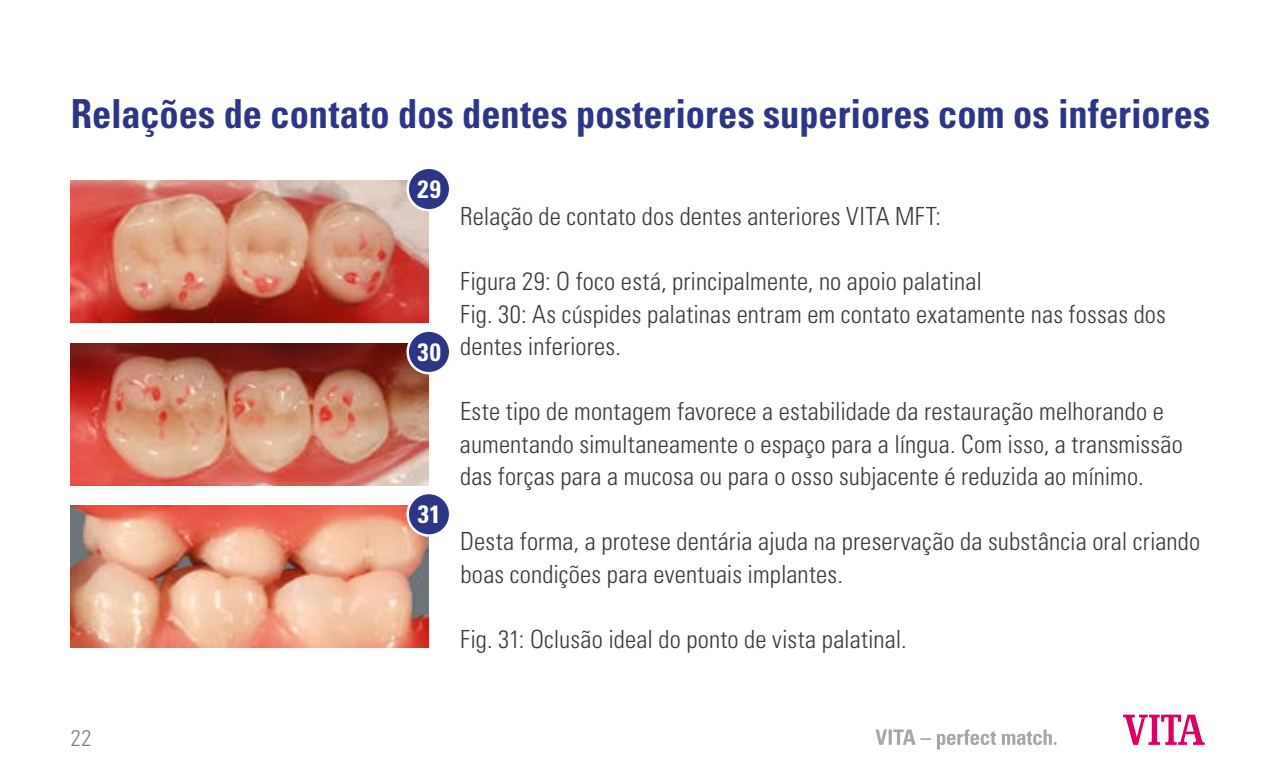
<style>
.page{position:relative;width:1276px;height:780px;background:#fff}
.page>*{position:absolute;margin:0;border:0;box-sizing:border-box;transform-origin:0 0}
.t1{font:700 condensed 40px "Univers LT";color:#2d3686;scale:.96 1}
.t2{font:300 condensed 25px/32.5px "Univers LT";letter-spacing:.005em;color:#3b3b3a}
.t3{font:700 condensed 25px "Univers LT";color:#fff}
.t4{font:300 condensed 22.5px "Univers LT";color:#80807f}
</style>
<div class="page">
<img style="left:71px;top:181px;width:358px;height:141px">
<img style="left:71px;top:343px;width:358px;height:142px">
<img style="left:71px;top:506px;width:358px;height:141px">
<div style="left:408px;top:168px;width:42px;height:42px;background:#2d3686;border-radius:50%"></div>
<div style="left:406px;top:166px;width:45px;height:45px;border:2px solid #fff;border-radius:50%"></div>
<div style="left:408px;top:330px;width:42px;height:43px;background:#2d3686;border-radius:50%"></div>
<div style="left:406px;top:329px;width:45px;height:45px;border:2px solid #fff;border-radius:50%"></div>
<div style="left:408px;top:493px;width:42px;height:42px;background:#2d3686;border-radius:50%"></div>
<div style="left:406px;top:491px;width:45px;height:45px;border:2px solid #fff;border-radius:50%"></div>
<svg style="left:1123px;top:714px;width:81px;height:30px"></svg>
<svg style="left:875px;top:729px;width:181px;height:20px"></svg>
<h1 class="t1" style="left:71px;top:89px;width:1188px">Relações de contato dos dentes posteriores superiores com os inferiores</h1>
<p class="t4" style="left:71px;top:724px;width:22px">22</p>
<p class="t3" style="left:417px;top:174px;width:25px">29</p>
<p class="t3" style="left:417px;top:337px;width:25px">30</p>
<p class="t3" style="left:418px;top:499px;width:24px">31</p>
<p class="t2" style="left:460px;top:200px;width:482px">Relação de contato dos dentes anteriores VITA MFT:</p>
<p class="t2" style="left:460px;top:265px;width:707px">Figura 29: O foco está, principalmente, no apoio palatinal<br>Fig. 30: As cúspides palatinas entram em contato exatamente nas fossas dos dentes inferiores.</p>
<p class="t2" style="left:460px;top:395px;width:724px">Este tipo de montagem favorece a estabilidade da restauração melhorando e aumentando simultaneamente o espaço para a língua. Com isso, a transmissão das forças para a mucosa ou para o osso subjacente é reduzida ao mínimo.</p>
<p class="t2" style="left:460px;top:525px;width:741px">Desta forma, a protese dentária ajuda na preservação da substância oral criando boas condições para eventuais implantes.</p>
<p class="t2" style="left:460px;top:623px;width:448px">Fig. 31: Oclusão ideal do ponto de vista palatinal.</p>
</div>
